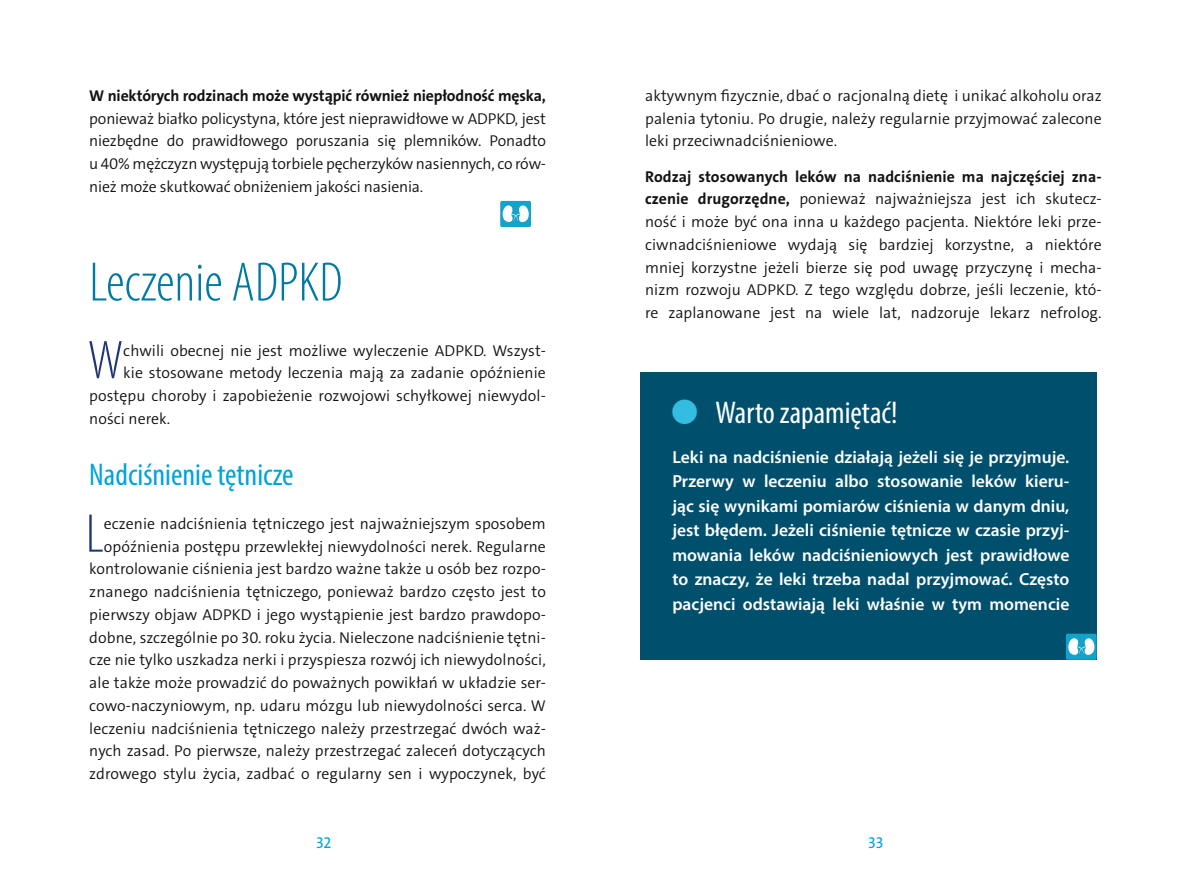
<style>
.page{position:relative;width:1191px;height:893px;background:#fff}
.page>*{position:absolute;margin:0;border:0;box-sizing:border-box;transform-origin:0 0}
.t1{font:300 condensed 56px "Myriad Pro";color:#007aa3}
.t2{font:300 condensed 54.95px "Myriad Pro";color:#203577}
.t3{font:condensed 31.5px "Myriad Pro";color:#00a3db}
.t4{font:condensed 31.5px "Myriad Pro";color:#fff}
.t5{font:600 17.5px/24.5px "Myriad Pro";color:#fff;text-align:justify}
.t6{font:300 15.75px/22.8px "The Sans C4 s";letter-spacing:.005em;color:#121212;text-align:justify}
.t7{font:700 15.75px "The Sans C4 s";letter-spacing:-.01em;color:#121212}
.t8{font:15.75px "The Sans C4 s";color:#00a3db}
.s1{font-weight:700}
.s2{font-family:"The Sans C4 s";font-weight:700;font-stretch:normal;font-size:24.5px;color:#33bde2}
</style>
<div class="page">
<div style="left:640px;top:372px;width:456px;height:288px;background:#00506d"></div>
<div style="left:500px;top:201px;width:31px;height:26px;background:#13a2ca;border-radius:2px"></div>
<svg style="left:502px;top:205px;width:27px;height:17px"></svg>
<div style="left:1066px;top:634px;width:30px;height:26px;background:#13a2ca;border-radius:2px"></div>
<svg style="left:1068px;top:638px;width:26px;height:17px"></svg>
<p class="t7" style="left:89px;top:86px;width:458px">W niektórych rodzinach może wystąpić również niepłodność męska,</p>
<p class="t6" style="left:89px;top:107px;width:458px">ponieważ białko policystyna, które jest nieprawidłowe w ADPKD, jest niezbędne do prawidłowego poruszania się plemników. Ponadto u 40% mężczyzn występują torbiele pęcherzyków nasiennych, co rów&shy;nież może skutkować obniżeniem jakości nasienia.</p>
<h1 class="t1" style="left:89px;top:252px;width:255px">Leczenie ADPKD</h1>
<h2 class="t2" style="left:88px;top:331px;width:37px">W</h2>
<p class="t6" style="left:123px;top:339px;width:424px">chwili obecnej nie jest możliwe wyleczenie ADPKD. Wszyst-</p>
<p class="t6" style="left:123px;top:362px;width:424px">kie stosowane metody leczenia mają za zadanie opóźnienie</p>
<p class="t6" style="left:89px;top:384px;width:458px">postępu choroby i zapobieżenie rozwojowi schyłkowej niewydol-</p>
<p class="t6" style="left:89px;top:407px;width:82px">ności nerek.</p>
<h3 class="t3" style="left:89px;top:455px;width:206px">Nadciśnienie tętnicze</h3>
<h2 class="t2" style="left:86px;top:504px;width:19px">L</h2>
<p class="t6" style="left:89px;top:512px;width:458px;text-align:right">eczenie nadciśnienia tętniczego jest najważniejszym sposobem opóźnienia postępu przewlekłej niewydolności nerek. Regularne kontrolowanie ciśnienia jest bardzo ważne także u osób bez rozpo&shy;znanego nadciśnienia tętniczego, ponieważ bardzo często jest to pierwszy objaw ADPKD i jego wystąpienie jest bardzo prawdopo&shy;dobne, szczególnie po 30. roku życia. Nieleczone nadciśnienie tętni&shy;cze nie tylko uszkadza nerki i przyspiesza rozwój ich niewydolności, ale także może prowadzić do poważnych powikłań w układzie ser&shy;cowo-naczyniowym, np. udaru mózgu lub niewydolności serca. W leczeniu nadciśnienia tętniczego należy przestrzegać dwóch waż&shy;nych zasad. Po pierwsze, należy przestrzegać zaleceń dotyczących zdrowego stylu życia, zadbać o regularny sen i wypoczynek, być</p>
<p class="t6" style="left:645px;top:84px;width:458px">aktywnym fizycznie, dbać o racjonalną dietę i unikać alkoholu oraz palenia tytoniu. Po drugie, należy regularnie przyjmować zalecone leki przeciwnadciśnieniowe.</p>
<p class="t6" style="left:645px;top:165px;width:458px"><span class="s1">Rodzaj stosowanych leków na nadciśnienie ma najczęściej zna&shy;czenie drugorzędne,</span> ponieważ najważniejsza jest ich skutecz&shy;ność i może być ona inna u każdego pacjenta. Niektóre leki prze&shy;ciwnadciśnieniowe wydają się bardziej korzystne, a niektóre mniej korzystne jeżeli bierze się pod uwagę przyczynę i mecha&shy;nizm rozwoju ADPKD. Z tego względu dobrze, jeśli leczenie, któ&shy;re zaplanowane jest na wiele lat, nadzoruje lekarz nefrolog.</p>
<h3 class="t4" style="left:672px;top:394px;width:226px"><span class="s2">●</span> Warto zapamiętać!</h3>
<p class="t5" style="left:672px;top:444px;width:398px">Leki na nadciśnienie działają jeżeli się je przyjmuje.<br>Przerwy w leczeniu albo stosowanie leków kieru&shy;jąc się wynikami pomiarów ciśnienia w danym dniu, jest błędem. Jeżeli ciśnienie tętnicze w czasie przyj&shy;mowania leków nadciśnieniowych jest prawidłowe to znaczy, że leki trzeba nadal przyjmować. Często pacjenci odstawiają leki właśnie w tym momencie</p>
<p class="t8" style="left:316px;top:832px;width:17px">32</p>
<p class="t8" style="left:868px;top:832px;width:17px">33</p>
</div>
